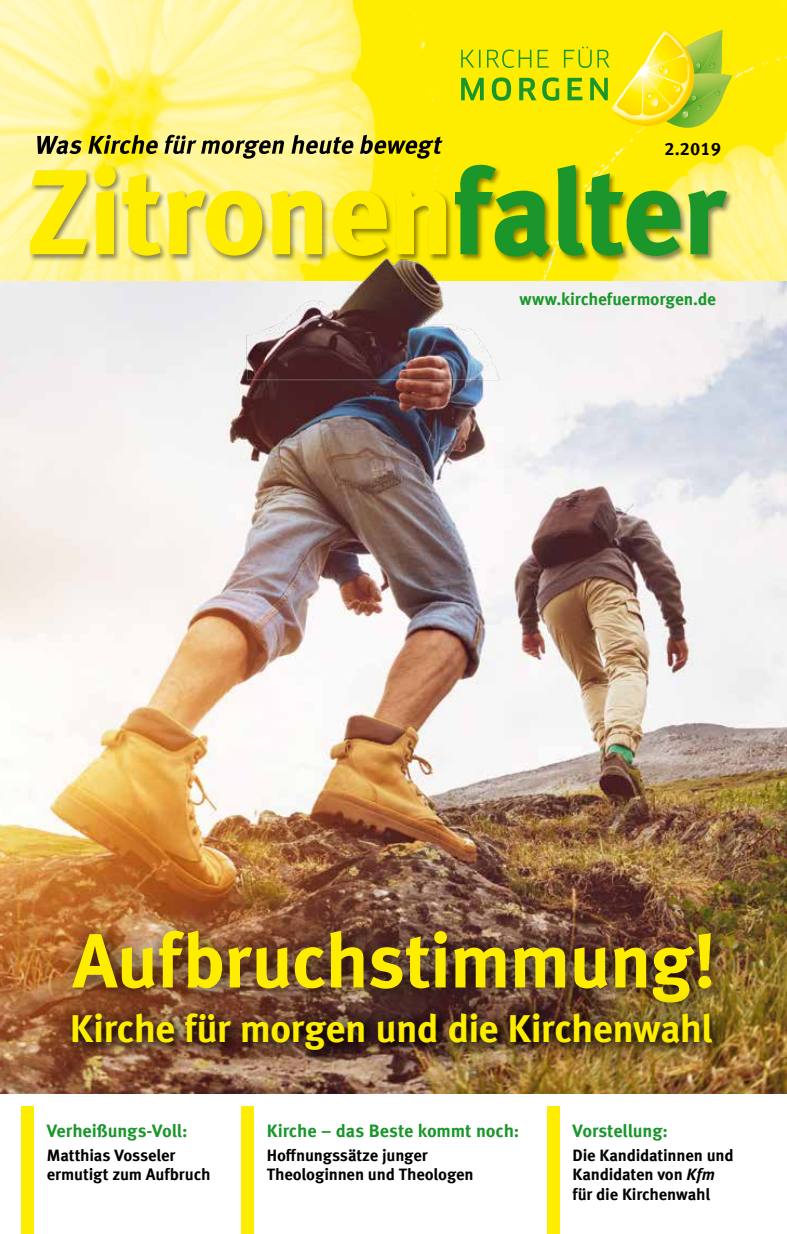
<style>
.page{position:relative;width:787px;height:1234px;background:#fff}
.page>*{position:absolute;margin:0;border:0;box-sizing:border-box;transform-origin:0 0}
.t1{font:700 76.5px "Meta Offc";letter-spacing:-.02em;color:#ffed00}
.t2{font:700 39px "Meta Offc";letter-spacing:-.02em;color:#ffed00}
.t3{font:700 18px "Meta Offc";letter-spacing:-.005em;color:#1a962b}
.t4{font:700 18px "Meta Offc";color:#000}
.t5{font:700 17.25px "Meta Offc";letter-spacing:-.005em;color:#1a962b}
.t6{font:700 16.5px/19.5px "Meta Offc";letter-spacing:-.015em;color:#000}
.s1{font-style:italic}
</style>
<div class="page">
<div style="left:21px;top:1106px;width:13px;height:127px;background:#ffed00"></div>
<div style="left:547px;top:1106px;width:13px;height:127px;background:#ffed00"></div>
<div style="left:241px;top:1106px;width:13px;height:127px;background:#ffed00"></div>
<img style="left:0;top:0;width:787px;height:242px">
<svg style="left:37px;top:135px;width:406px;height:24px"></svg>
<div style="left:28px;top:163px;width:705px;height:102px;background:#000;opacity:.45"></div>
<svg style="left:29px;top:165px;width:418px;height:77px"></svg>
<svg style="left:454px;top:164px;width:274px;height:78px"></svg>
<svg style="left:461px;top:29px;width:271px;height:114px"></svg>
<img style="left:0;top:242px;width:787px;height:851px">
<p class="t4" style="left:664px;top:138px;width:58px">2.2019</p>
<p class="t5" style="left:519px;top:289px;width:198px">www.kirchefuermorgen.de</p>
<h1 class="t1" style="left:72px;top:915px;width:645px">Aufbruchstimmung!</h1>
<h2 class="t2" style="left:70px;top:1004px;width:644px">Kirche für morgen und die Kirchenwahl</h2>
<p class="t3" style="left:47px;top:1119px;width:142px">Verheißungs-Voll:</p>
<p class="t6" style="left:47px;top:1145px;width:165px">Matthias Vosseler ermutigt zum Aufbruch</p>
<p class="t3" style="left:267px;top:1119px;width:254px">Kirche – das Beste kommt noch:</p>
<p class="t6" style="left:267px;top:1145px;width:208px">Hoffnungssätze junger<br>Theologinnen und Theologen</p>
<p class="t3" style="left:572px;top:1119px;width:97px">Vorstellung:</p>
<p class="t6" style="left:572px;top:1145px;width:163px">Die Kandidatinnen und<br>Kandidaten von <span class="s1">Kfm </span>für die Kirchenwahl</p>
</div>
